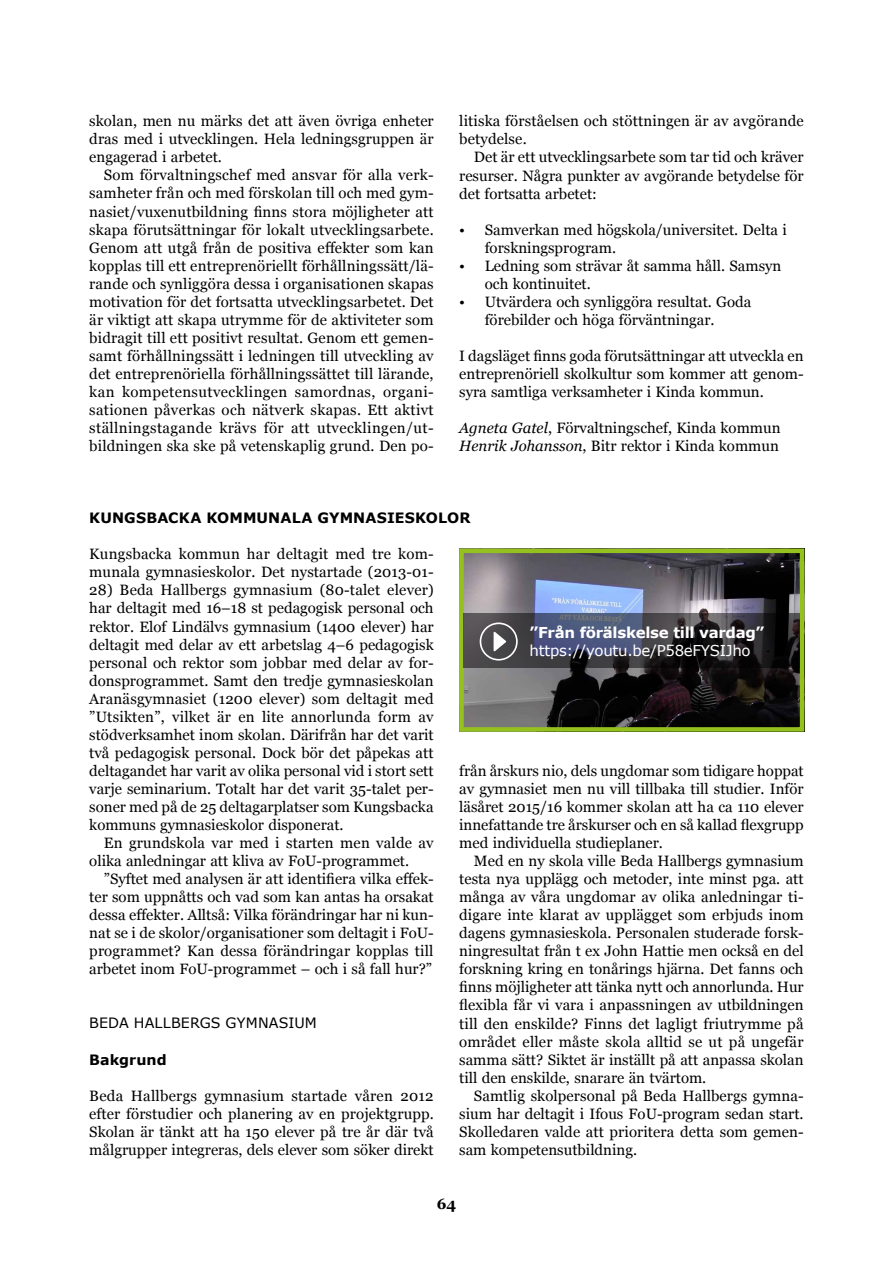
<style>
.page{position:relative;width:893px;height:1263px;background:#fff}
.page>*{position:absolute;margin:0;border:0;box-sizing:border-box;transform-origin:0 0}
.t1{font:15px/18px "Georgia";color:#000;text-align:justify}
.t2{font:15px "Verdana";letter-spacing:-.02em;color:#fff}
.t3{font:700 15px "Verdana";letter-spacing:-.02em;color:#fff}
.t4{font:700 15px "Georgia";color:#000}
.t5{font:700 14.25px "Verdana";letter-spacing:.005em;color:#000}
.t6{font:14.25px "Verdana";letter-spacing:.01em;color:#000}
.s1{font-style:italic}
</style>
<div class="page">
<img style="left:464px;top:554px;width:335px;height:173px">
<div style="left:459px;top:549px;width:345px;height:183px;border:4px solid #95c11f"></div>
<svg style="left:464px;top:613px;width:336px;height:55px;background:#363843"></svg>
<svg style="left:480px;top:622px;width:38px;height:38px"></svg>
<p class="t1" style="left:89px;top:111px;width:346px">skolan, men nu märks det att även övriga enheter dras med i utvecklingen. Hela ledningsgruppen är engagerad i arbetet.</p>
<p class="t1" style="left:89px;top:166px;width:346px;text-indent:15px">Som förvaltningschef med ansvar för alla verk&shy;samheter från och med förskolan till och med gym&shy;nasiet/vuxenutbildning finns stora möjligheter att skapa förutsättningar för lokalt utvecklingsarbete.<br>Genom att utgå från de positiva effekter som kan kopplas till ett entreprenöriellt förhållningssätt/lä&shy;rande och synliggöra dessa i organisationen skapas motivation för det fortsatta utvecklingsarbetet. Det är viktigt att skapa utrymme för de aktiviteter som bidragit till ett positivt resultat. Genom ett gemen&shy;samt förhållningssätt i ledningen till utveckling av det entreprenöriella förhållningssättet till lärande, kan kompetensutvecklingen samordnas, organi&shy;sationen påverkas och nätverk skapas. Ett aktivt ställningstagande krävs för att utvecklingen/ut&shy;bildningen ska ske på vetenskaplig grund. Den po-</p>
<p class="t1" style="left:459px;top:112px;width:346px">litiska förståelsen och stöttningen är av avgörande betydelse.</p>
<p class="t1" style="left:459px;top:148px;width:346px;text-indent:15px">Det är ett utvecklingsarbete som tar tid och kräver resurser. Några punkter av avgörande betydelse för det fortsatta arbetet:</p>
<p class="t1" style="left:485px;top:220px;width:304px;text-indent:-26px">• Samverkan med högskola/universitet. Delta i forskningsprogram.</p>
<p class="t1" style="left:485px;top:256px;width:298px;text-indent:-26px">• Ledning som strävar åt samma håll. Samsyn och kontinuitet.</p>
<p class="t1" style="left:485px;top:292px;width:268px;text-indent:-26px">• Utvärdera och synliggöra resultat. Goda förebilder och höga förväntningar.</p>
<p class="t1" style="left:459px;top:346px;width:346px">I dagsläget finns goda förutsättningar att utveckla en entreprenöriell skolkultur som kommer att genom&shy;syra samtliga verksamheter i Kinda kommun.</p>
<p class="t1" style="left:459px;top:418px;width:323px"><span class="s1">Agneta Gatel</span>, Förvaltningschef, Kinda kommun<br><span class="s1">Henrik Johansson</span>, Bitr rektor i Kinda kommun</p>
<p class="t5" style="left:89px;top:509px;width:383px">KUNGSBACKA KOMMUNALA GYMNASIESKOLOR</p>
<p class="t1" style="left:89px;top:544px;width:346px">Kungsbacka kommun har deltagit med tre kom&shy;munala gymnasieskolor. Det nystartade (2013-01-</p>
<p class="t1" style="left:89px;top:581px;width:346px">28) Beda Hallbergs gymnasium (80-talet elever) har deltagit med 16–18 st pedagogisk personal och rektor. Elof Lindälvs gymnasium (1400 elever) har deltagit med delar av ett arbetslag 4–6 pedagogisk personal och rektor som jobbar med delar av for&shy;donsprogrammet. Samt den tredje gymnasieskolan Aranäsgymnasiet (1200 elever) som deltagit med ”Utsikten”, vilket är en lite annorlunda form av stödverksamhet inom skolan. Därifrån har det varit två pedagogisk personal. Dock bör det påpekas att deltagandet har varit av olika personal vid i stort sett varje seminarium. Totalt har det varit 35-talet per&shy;soner med på de 25 deltagarplatser som Kungsbacka kommuns gymnasieskolor disponerat.</p>
<p class="t1" style="left:89px;top:833px;width:346px;text-indent:15px">En grundskola var med i starten men valde av olika anledningar att kliva av FoU-programmet.</p>
<p class="t1" style="left:89px;top:869px;width:346px;text-indent:15px">”Syftet med analysen är att identifiera vilka effek&shy;ter som uppnåtts och vad som kan antas ha orsakat dessa effekter. Alltså: Vilka förändringar har ni kun&shy;nat se i de skolor/organisationer som deltagit i FoU&shy;programmet? Kan dessa förändringar kopplas till arbetet inom FoU-programmet – och i så fall hur?”</p>
<p class="t3" style="left:530px;top:622px;width:236px">”Från förälskelse till vardag”</p>
<p class="t2" style="left:530px;top:641px;width:223px">https://youtu.be/P58eFYSIJho</p>
<p class="t1" style="left:459px;top:761px;width:346px">från årskurs nio, dels ungdomar som tidigare hoppat av gymnasiet men nu vill tillbaka till studier. Inför läsåret 2015/16 kommer skolan att ha ca 110 elever innefattande tre årskurser och en så kallad flexgrupp med individuella studieplaner.</p>
<p class="t1" style="left:459px;top:851px;width:346px;text-indent:15px">Med en ny skola ville Beda Hallbergs gymnasium testa nya upplägg och metoder, inte minst pga. att många av våra ungdomar av olika anledningar ti&shy;digare inte klarat av upplägget som erbjuds inom dagens gymnasieskola. Personalen studerade forsk&shy;ningresultat från t ex John Hattie men också en del forskning kring en tonårings hjärna. Det fanns och finns möjligheter att tänka nytt och annorlunda. Hur flexibla får vi vara i anpassningen av utbildningen till den enskilde? Finns det lagligt friutrymme på området eller måste skola alltid se ut på ungefär samma sätt? Siktet är inställt på att anpassa skolan till den enskilde, snarare än tvärtom.</p>
<p class="t1" style="left:459px;top:1086px;width:346px;text-indent:15px">Samtlig skolpersonal på Beda Hallbergs gymna&shy;sium har deltagit i Ifous FoU-program sedan start.<br>Skolledaren valde att prioritera detta som gemen&shy;sam kompetensutbildning.</p>
<p class="t6" style="left:89px;top:1014px;width:229px">BEDA HALLBERGS GYMNASIUM</p>
<p class="t5" style="left:89px;top:1050px;width:79px">Bakgrund</p>
<p class="t1" style="left:89px;top:1086px;width:346px">Beda Hallbergs gymnasium startade våren 2012 efter förstudier och planering av en projektgrupp.<br>Skolan är tänkt att ha 150 elever på tre år där två målgrupper integreras, dels elever som söker direkt</p>
<p class="t4" style="left:437px;top:1192px;width:21px">64</p>
</div>
